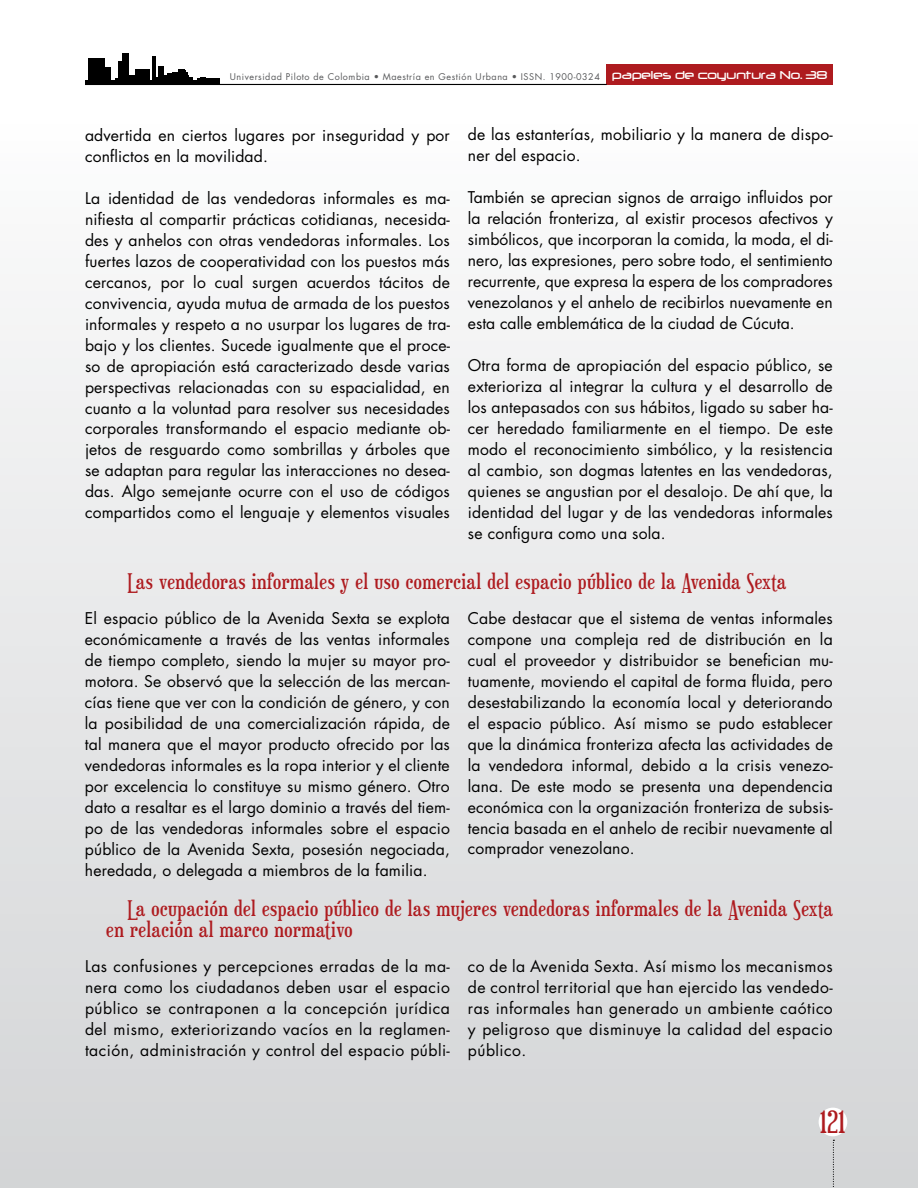
<style>
.page{position:relative;width:918px;height:1188px;background:#fff}
.page>*{position:absolute;margin:0;border:0;box-sizing:border-box;transform-origin:0 0}
.t1{font:30px "Euphorigenic";color:#ae1b1f}
.t2{font:21px/21px "Euphorigenic";letter-spacing:.025em;color:#ae1b1f}
.t3{font:15.75px/21px "Futura Std";letter-spacing:.01em;color:#000;text-align:justify}
.t4{font:13.5px "Neuropol";color:#fff}
.t5{font:9px "Futura Std";letter-spacing:.06em;color:#58595b}
</style>
<div class="page">
<div style="left:0;top:0;width:918px;height:1188px;background:linear-gradient(to bottom,#fff,#d3d4d6)"></div>
<div style="left:607px;top:65px;width:226px;height:20px;background:#ae1b1f"></div>
<hr style="left:85px;top:84px;width:522px;height:1px;background:#000">
<div style="left:819px;top:1108px;width:28px;height:28px;background:#fff;border-radius:50%"></div>
<svg style="left:833px;top:1140px;width:1px;height:48px"></svg>
<div style="left:85px;top:80px;width:134px;height:5px;background:#000"></div>
<div style="left:88px;top:58px;width:16px;height:27px;background:#000"></div>
<div style="left:104px;top:67px;width:6px;height:18px;background:#000"></div>
<div style="left:123px;top:53px;width:6px;height:32px;background:#000"></div>
<div style="left:118px;top:61px;width:6px;height:24px;background:#000"></div>
<div style="left:128px;top:76px;width:9px;height:9px;background:#000"></div>
<div style="left:135px;top:69px;width:14px;height:16px;background:#000"></div>
<hr style="left:153px;top:57px;width:3px;height:28px;background:#000">
<div style="left:159px;top:66px;width:5px;height:19px;background:#000"></div>
<div style="left:164px;top:76px;width:9px;height:9px;background:#000"></div>
<div style="left:167px;top:74px;width:8px;height:11px;background:#000"></div>
<div style="left:172px;top:72px;width:8px;height:13px;background:#000"></div>
<div style="left:178px;top:69px;width:7px;height:16px;background:#000"></div>
<hr style="left:183px;top:71px;width:3px;height:14px;background:#000">
<svg style="left:186px;top:73px;width:16px;height:7px"></svg>
<div style="left:200px;top:77px;width:6px;height:8px;background:#000"></div>
<div style="left:206px;top:79px;width:13px;height:6px;background:#000"></div>
<p class="t5" style="left:230px;top:71px;width:372px">Universidad Piloto de Colombia • Maestría en Gestión Urbana • ISSN. 1900-0324</p>
<p class="t4" style="left:612px;top:68px;width:217px">papeles de coyuntura No. 38</p>
<p class="t3" style="left:468px;top:124px;width:366px">de las estanterías, mobiliario y la manera de dispo&shy;ner del espacio.</p>
<p class="t3" style="left:468px;top:187px;width:366px">También se aprecian signos de arraigo influidos por la relación fronteriza, al existir procesos afectivos y simbólicos, que incorporan la comida, la moda, el di&shy;nero, las expresiones, pero sobre todo, el sentimiento recurrente, que expresa la espera de los compradores venezolanos y el anhelo de recibirlos nuevamente en esta calle emblemática de la ciudad de Cúcuta.</p>
<p class="t3" style="left:468px;top:355px;width:366px">Otra forma de apropiación del espacio público, se exterioriza al integrar la cultura y el desarrollo de los antepasados con sus hábitos, ligado su saber ha&shy;cer heredado familiarmente en el tiempo. De este modo el reconocimiento simbólico, y la resistencia al cambio, son dogmas latentes en las vendedoras, quienes se angustian por el desalojo. De ahí que, la identidad del lugar y de las vendedoras informales se configura como una sola.</p>
<h2 class="t2" style="left:127px;top:571px;width:660px">Las vendedoras informales y el uso comercial del espacio público de la Avenida Sexta</h2>
<p class="t3" style="left:85px;top:608px;width:367px">El espacio público de la Avenida Sexta se explota económicamente a través de las ventas informales de tiempo completo, siendo la mujer su mayor pro&shy;motora. Se observó que la selección de las mercan&shy;cías tiene que ver con la condición de género, y con la posibilidad de una comercialización rápida, de tal manera que el mayor producto ofrecido por las vendedoras informales es la ropa interior y el cliente por excelencia lo constituye su mismo género. Otro dato a resaltar es el largo dominio a través del tiem&shy;po de las vendedoras informales sobre el espacio público de la Avenida Sexta, posesión negociada, heredada, o delegada a miembros de la familia.</p>
<p class="t3" style="left:468px;top:607px;width:367px">Cabe destacar que el sistema de ventas informales compone una compleja red de distribución en la cual el proveedor y distribuidor se benefician mu&shy;tuamente, moviendo el capital de forma fluida, pero desestabilizando la economía local y deteriorando el espacio público. Así mismo se pudo establecer que la dinámica fronteriza afecta las actividades de la vendedora informal, debido a la crisis venezo&shy;lana. De este modo se presenta una dependencia económica con la organización fronteriza de subsis&shy;tencia basada en el anhelo de recibir nuevamente al comprador venezolano.</p>
<h2 class="t2" style="left:106px;top:898px;width:728px;text-indent:21px">La ocupación del espacio público de las mujeres vendedoras informales de la Avenida Sexta en relación al marco normativo</h2>
<p class="t3" style="left:85px;top:956px;width:366px">Las confusiones y percepciones erradas de la ma&shy;nera como los ciudadanos deben usar el espacio público se contraponen a la concepción jurídica del mismo, exteriorizando vacíos en la reglamen&shy;tación, administración y control del espacio públi-</p>
<p class="t3" style="left:468px;top:956px;width:366px">co de la Avenida Sexta. Así mismo los mecanismos de control territorial que han ejercido las vendedo&shy;ras informales han generado un ambiente caótico y peligroso que disminuye la calidad del espacio público.</p>
<p class="t3" style="left:85px;top:124px;width:366px">advertida en ciertos lugares por inseguridad y por conflictos en la movilidad.</p>
<p class="t3" style="left:85px;top:187px;width:366px">La identidad de las vendedoras informales es ma&shy;nifiesta al compartir prácticas cotidianas, necesida&shy;des y anhelos con otras vendedoras informales. Los fuertes lazos de cooperatividad con los puestos más cercanos, por lo cual surgen acuerdos tácitos de convivencia, ayuda mutua de armada de los puestos informales y respeto a no usurpar los lugares de tra&shy;bajo y los clientes. Sucede igualmente que el proce&shy;so de apropiación está caracterizado desde varias perspectivas relacionadas con su espacialidad, en cuanto a la voluntad para resolver sus necesidades corporales transformando el espacio mediante ob&shy;jetos de resguardo como sombrillas y árboles que se adaptan para regular las interacciones no desea&shy;das. Algo semejante ocurre con el uso de códigos compartidos como el lenguaje y elementos visuales</p>
<h1 class="t1" style="left:820px;top:1104px;width:27px">121</h1>
</div>
